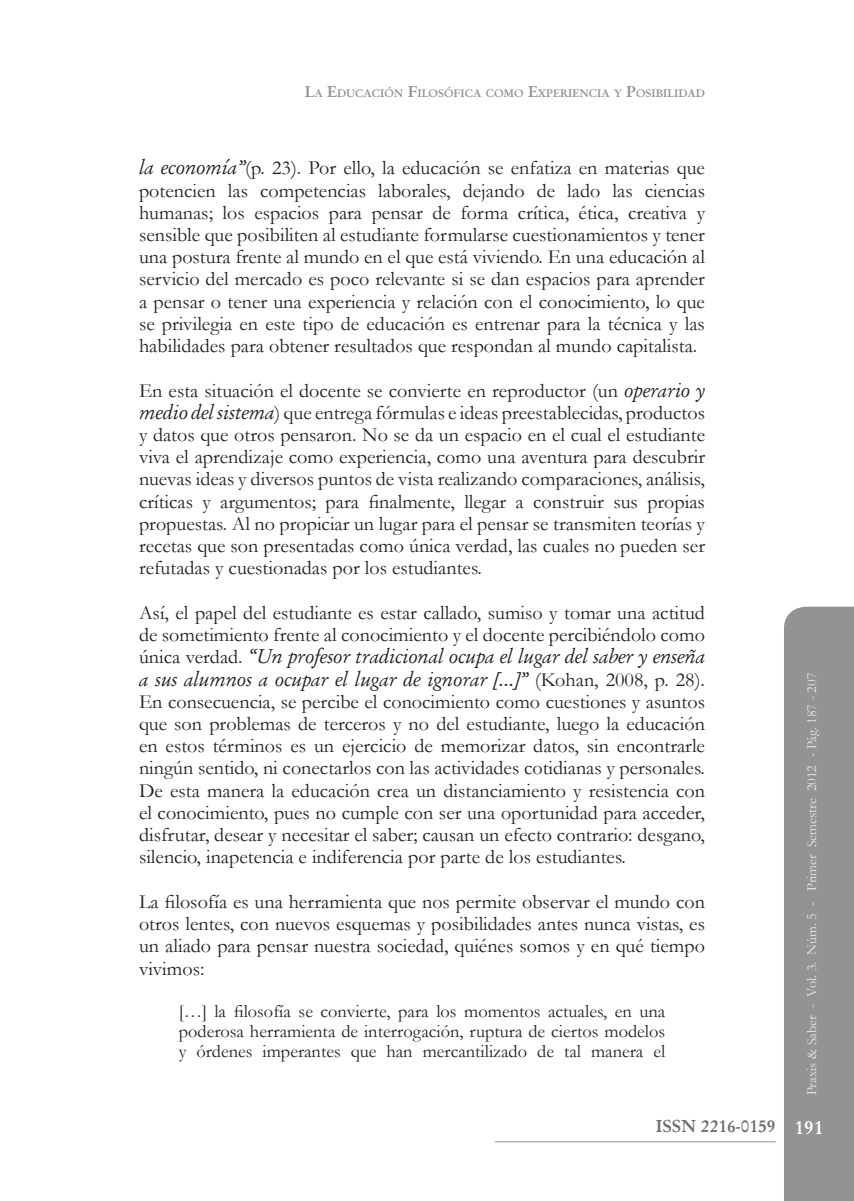
<style>
.page{position:relative;width:854px;height:1201px;background:#fff}
.page>*{position:absolute;margin:0;border:0;box-sizing:border-box;transform-origin:0 0}
.t1{font:20.12px/22.2px "Garamond";color:#231f20;text-align:justify}
.t2{font:18.38px/20.1px "Garamond";color:#231f20;text-align:justify}
.t3{font:700 17.5px "Garamond";color:#6c6d70}
.t4{font:14px "Garamond";color:#e6e7e9}
.t5{font:700 11.03px "Garamond";color:#939395}
.s1{font-size:15.75px}
.s2{font-style:italic}
.s3{font-size:19.25px;color:#fff}
</style>
<div class="page">
<div style="left:784px;top:606px;width:69px;height:594px;background:#939395"></div>
<hr style="left:494px;top:1141px;width:281px;height:1px;background:#939395">
<p class="t5" style="left:305px;top:86px;width:401px"><span class="s1">L</span>A <span class="s1">E</span>DUCACIÓN <span class="s1">F</span>ILOSÓFICA COMO <span class="s1">E</span>XPERIENCIA Y <span class="s1">P</span>OSIBILIDAD</p>
<p class="t1" style="left:139px;top:156px;width:567px"><span class="s2">la economía”</span>(p. 23). Por ello, la educación se enfatiza en materias que potencien las competencias laborales, dejando de lado las ciencias humanas; los espacios para pensar de forma crítica, ética, creativa y sensible que posibiliten al estudiante formularse cuestionamientos y tener una postura frente al mundo en el que está viviendo. En una educación al servicio del mercado es poco relevante si se dan espacios para aprender a pensar o tener una experiencia y relación con el conocimiento, lo que se privilegia en este tipo de educación es entrenar para la técnica y las habilidades para obtener resultados que respondan al mundo capitalista.</p>
<p class="t1" style="left:139px;top:378px;width:567px">En esta situación el docente se convierte en reproductor (un <span class="s2">operario y medio del sistema</span>) que entrega fórmulas e ideas preestablecidas, productos y datos que otros pensaron. No se da un espacio en el cual el estudiante viva el aprendizaje como experiencia, como una aventura para descubrir nuevas ideas y diversos puntos de vista realizando comparaciones, análisis, críticas y argumentos; para finalmente, llegar a construir sus propias propuestas. Al no propiciar un lugar para el pensar se transmiten teorías y recetas que son presentadas como única verdad, las cuales no pueden ser refutadas y cuestionadas por los estudiantes.</p>
<p class="t1" style="left:139px;top:601px;width:567px">Así, el papel del estudiante es estar callado, sumiso y tomar una actitud de sometimiento frente al conocimiento y el docente percibiéndolo como única verdad. <span class="s2">“Un profesor tradicional ocupa el lugar del saber y enseña a sus alumnos a ocupar el lugar de ignorar […]”</span> (Kohan, 2008, p. 28).<br>En consecuencia, se percibe el conocimiento como cuestiones y asuntos que son problemas de terceros y no del estudiante, luego la educación en estos términos es un ejercicio de memorizar datos, sin encontrarle ningún sentido, ni conectarlos con las actividades cotidianas y personales.<br>De esta manera la educación crea un distanciamiento y resistencia con el conocimiento, pues no cumple con ser una oportunidad para acceder, disfrutar, desear y necesitar el saber; causan un efecto contrario: desgano, silencio, inapetencia e indiferencia por parte de los estudiantes.</p>
<p class="t1" style="left:139px;top:890px;width:567px">La filosofía es una herramienta que nos permite observar el mundo con otros lentes, con nuevos esquemas y posibilidades antes nunca vistas, es un aliado para pensar nuestra sociedad, quiénes somos y en qué tiempo vivimos:</p>
<p class="t2" style="left:179px;top:1000px;width:488px">[…] la filosofía se convierte, para los momentos actuales, en una poderosa herramienta de interrogación, ruptura de ciertos modelos y órdenes imperantes que han mercantilizado de tal manera el</p>
<p class="t4" style="left:802px;top:757px;width:86px;rotate:-90deg">- Pág. 187 - 207</p>
<p class="t4" style="left:802px;top:1095px;width:332px;rotate:-90deg">Praxis &amp; Saber - Vol. 3. Núm. 5 - Primer Semestre 2012</p>
<p class="t3" style="left:655px;top:1115px;width:169px">ISSN 2216-0159 <span class="s3">191</span></p>
</div>
